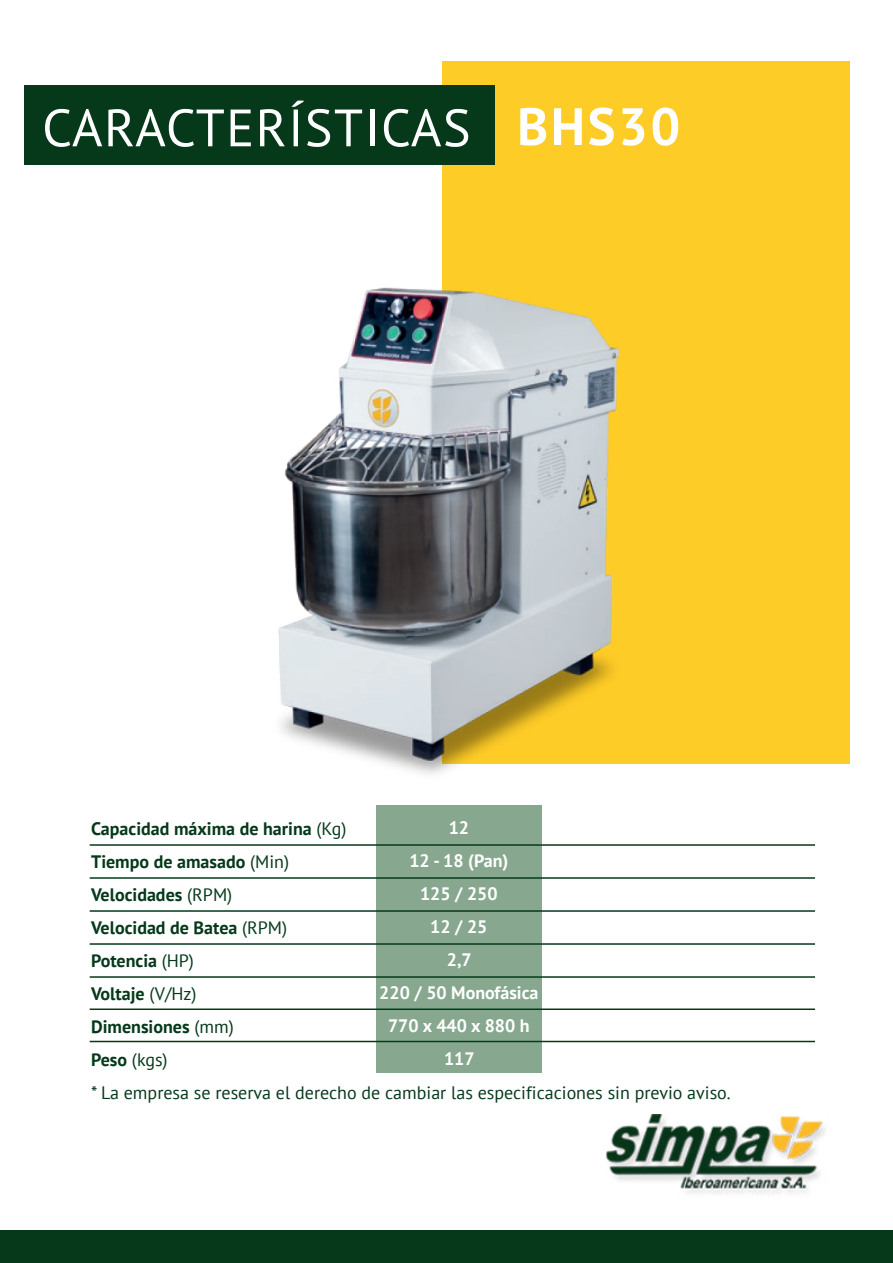
<style>
.page{position:relative;width:893px;height:1263px;background:#fff}
.page>*{position:absolute;margin:0;border:0;box-sizing:border-box;transform-origin:0 0}
.t1{font:52.5px "PT Sans";letter-spacing:.025em;color:#fff}
.t2{font:18px/33px "PT Sans";color:#06391a}
.t3{font:700 18px/33px "PT Sans";color:#fff;text-align:center}
.s1{font-weight:700}
</style>
<div class="page">
<div style="left:442px;top:61px;width:407px;height:703px;background:#fecc27"></div>
<div style="left:377px;top:806px;width:165px;height:267px;background:#87a88f"></div>
<hr style="left:90px;top:844px;width:725px;height:2px;background:#06391a">
<hr style="left:90px;top:877px;width:725px;height:2px;background:#06391a">
<hr style="left:90px;top:910px;width:725px;height:2px;background:#06391a">
<hr style="left:90px;top:943px;width:725px;height:2px;background:#06391a">
<hr style="left:90px;top:976px;width:725px;height:2px;background:#06391a">
<hr style="left:90px;top:1008px;width:725px;height:2px;background:#06391a">
<hr style="left:90px;top:1041px;width:725px;height:1px;background:#06391a">
<div style="left:0;top:1230px;width:893px;height:33px;background:#06391a"></div>
<div style="left:24px;top:86px;width:471px;height:79px;background:#06391a"></div>
<img style="left:606px;top:1114px;width:220px;height:80px">
<img style="left:278px;top:287px;width:342px;height:488px">
<h1 class="t1" style="left:42px;top:94px;width:640px">CARACTERÍSTICAS <span class="s1">BHS30</span></h1>
<p class="t3" style="left:379px;top:811px;width:161px">12<br>12 - 18 (Pan)<br>125 / 250<br>12 / 25<br>2,7<br>220 / 50 Monofásica<br>770 x 440 x 880 h<br>117</p>
<p class="t2" style="left:91px;top:812px;width:641px"><span class="s1">Capacidad máxima de harina</span> (Kg)<br><span class="s1">Tiempo de amasado</span> (Min)<br><span class="s1">Velocidades</span> (RPM)<br><span class="s1">Velocidad de Batea</span> (RPM)<br><span class="s1">Potencia</span> (HP)<br><span class="s1">Voltaje</span> (V/Hz)<br><span class="s1">Dimensiones</span> (mm)<br><span class="s1">Peso</span> (kgs)<br>* La empresa se reserva el derecho de cambiar las especificaciones sin previo aviso.</p>
</div>
